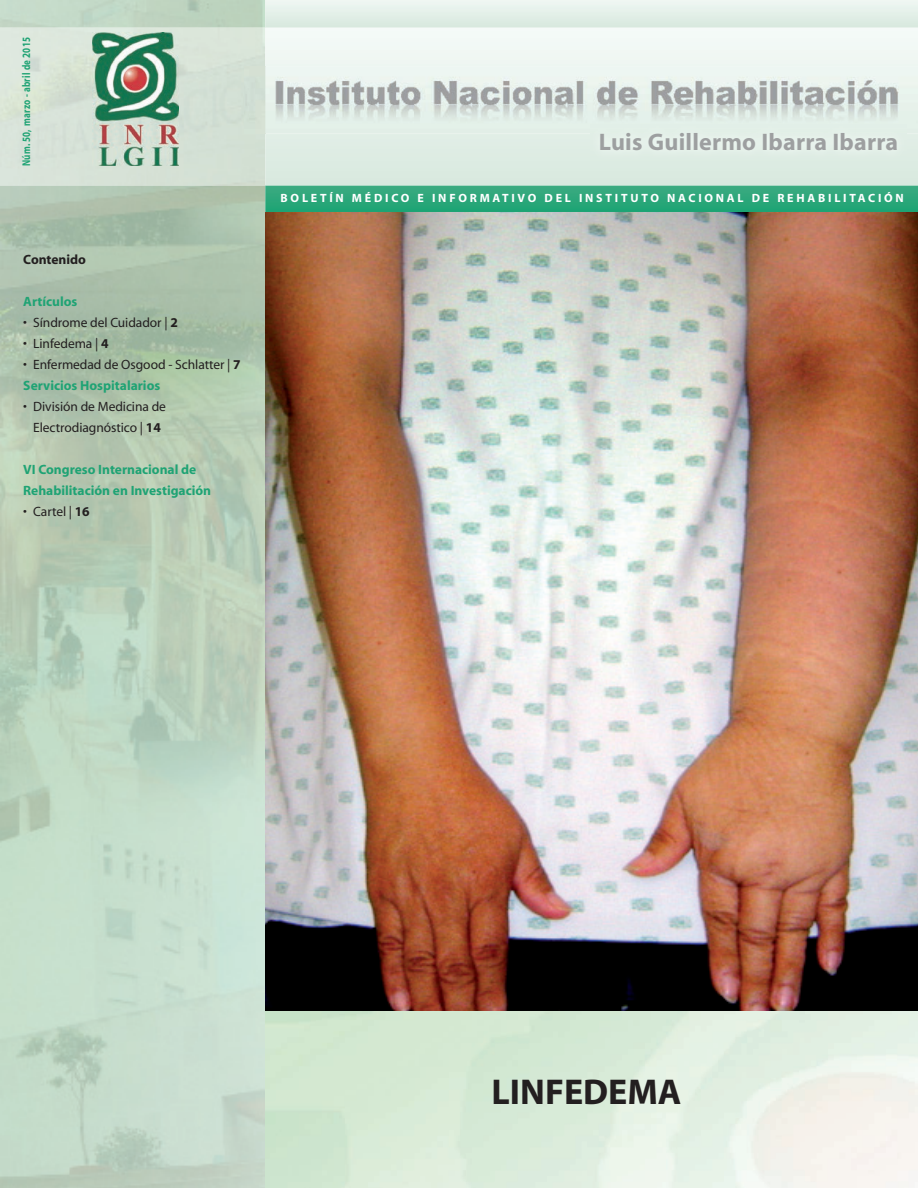
<style>
.page{position:relative;width:918px;height:1188px;background:#fff}
.page>*{position:absolute;margin:0;border:0;box-sizing:border-box;transform-origin:0 0}
.t1{font:700 36px "Myriad";color:#231f20}
.t2{font:700 24px "Myriad";letter-spacing:.01em;color:#9d9fa0}
.t3{font:13.5px/21px "Myriad";letter-spacing:-.005em;color:#231f20}
.t4{font:700 13.5px/21px "Myriad";color:#1fa374}
.t5{font:700 13.5px "Myriad";color:#231f20}
.t6{font:700 12px "Myriad";letter-spacing:.23em;color:#fff}
.t7{font:700 11.25px "Myriad";letter-spacing:.025em;color:#1fa374;scale:.8 1}
.s1{font-weight:700}
.s2{font-weight:700;color:#1fa374}
</style>
<div class="page">
<img style="left:265px;top:963px;width:653px;height:225px">
<svg style="left:265px;top:0;width:653px;height:212px;background:#8bccb3"></svg>
<div style="left:0;top:28px;width:265px;height:157px;background:#d7e2d7"></div>
<img style="left:92px;top:33px;width:87px;height:132px">
<svg style="left:265px;top:28px;width:653px;height:157px"></svg>
<img style="left:244px;top:66px;width:674px;height:67px">
<img style="left:266px;top:213px;width:652px;height:798px">
<div style="left:591px;top:124px;width:315px;height:36px;background:#e3f0e8"></div>
<p class="t7" style="left:20px;top:166px;width:163px;rotate:-90deg">Núm. 50, marzo - abril de 2015</p>
<p class="t5" style="left:23px;top:252px;width:64px">Contenido</p>
<p class="t4" style="left:23px;top:291px;width:56px">Artículos</p>
<p class="t3" style="left:23px;top:313px;width:156px">• Síndrome del Cuidador | <span class="s1">2</span></p>
<p class="t3" style="left:23px;top:334px;width:87px">• Linfedema | <span class="s1">4</span></p>
<p class="t3" style="left:23px;top:355px;width:219px">• Enfermedad de Osgood - Schlatter | <span class="s1">7<br></span><span class="s2">Servicios Hospitalarios</span></p>
<p class="t3" style="left:23px;top:397px;width:144px;text-align:center">• División de Medicina de<br>Electrodiagnóstico | <span class="s1">14</span></p>
<p class="t4" style="left:23px;top:459px;width:189px">VI Congreso Internacional de<br>Rehabilitación en Investigación</p>
<p class="t3" style="left:23px;top:502px;width:68px">• Cartel | <span class="s1">16</span></p>
<h2 class="t2" style="left:599px;top:130px;width:301px">Luis Guillermo Ibarra Ibarra</h2>
<p class="t6" style="left:281px;top:192px;width:625px">BOLETÍN MÉDICO E INFORMATIVO DEL INSTITUTO NACIONAL DE REHABILITACIÓN</p>
<h1 class="t1" style="left:492px;top:1073px;width:192px">LINFEDEMA</h1>
</div>
